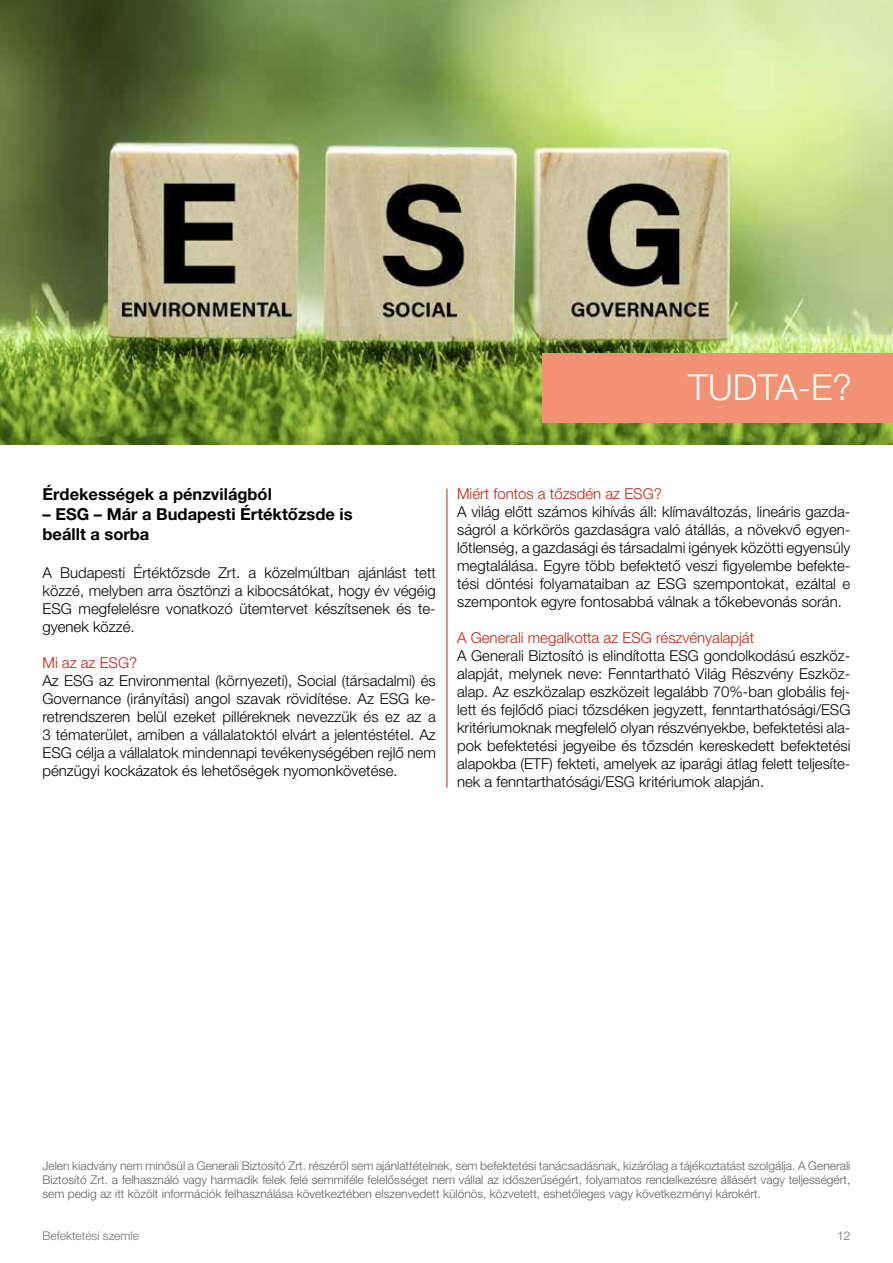
<style>
.page{position:relative;width:893px;height:1263px;background:#fff}
.page>*{position:absolute;margin:0;border:0;box-sizing:border-box;transform-origin:0 0}
.t1{font:300 36px "Helvetica Neue LT Pro";color:#fff}
.t2{font:700 16.5px/19.8px "Helvetica Neue LT Pro";color:#000}
.t3{font:300 15px/18px "Helvetica Neue LT Pro";color:#000;text-align:justify}
.t4{font:300 15px "Helvetica Neue LT Pro";color:#c1210d}
.t5{font:300 12px/14.4px "Helvetica Neue LT Pro";color:#5f5e5e;text-align:justify}
.t6{font:300 12px "Helvetica Neue LT Pro";color:#707173}
</style>
<div class="page">
<img style="left:0;top:0;width:893px;height:444px">
<hr style="left:447px;top:489px;width:1px;height:299px;background:#c1210d">
<div style="left:543px;top:353px;width:350px;height:69px;background:#f29275"></div>
<h1 class="t1" style="left:688px;top:365px;width:165px">TUDTA-E?</h1>
<p class="t2" style="left:43px;top:484px;width:231px">Érdekességek a pénzvilágból</p>
<p class="t2" style="left:43px;top:504px;width:312px">– ESG – Már a Budapesti Értéktőzsde is beállt a sorba</p>
<p class="t3" style="left:43px;top:563px;width:395px">A Budapesti Értéktőzsde Zrt. a közelmúltban ajánlást tett közzé, melyben arra ösztönzi a kibocsátókat, hogy év végéig ESG megfelelésre vonatkozó ütemtervet készítsenek és te&shy;gyenek közzé.</p>
<p class="t4" style="left:43px;top:653px;width:96px">Mi az az ESG?</p>
<p class="t3" style="left:43px;top:671px;width:395px">Az ESG az Environmental (környezeti), Social (társadalmi) és Governance (irányítási) angol szavak rövidítése. Az ESG ke&shy;retrendszeren belül ezeket pilléreknek nevezzük és ez az a 3 tématerület, amiben a vállalatoktól elvárt a jelentéstétel. Az ESG célja a vállalatok mindennapi tevékenységében rejlő nem pénzügyi kockázatok és lehetőségek nyomonkövetése.</p>
<p class="t4" style="left:457px;top:485px;width:206px">Miért fontos a tőzsdén az ESG?</p>
<p class="t3" style="left:457px;top:503px;width:395px">A világ előtt számos kihívás áll: klímaváltozás, lineáris gazda&shy;ságról a körkörös gazdaságra való átállás, a növekvő egyen&shy;lőtlenség, a gazdasági és társadalmi igények közötti egyensúly megtalálása. Egyre több befektető veszi figyelembe befekte&shy;tési döntési folyamataiban az ESG szempontokat, ezáltal e szempontok egyre fontosabbá válnak a tőkebevonás során.</p>
<p class="t4" style="left:457px;top:629px;width:299px">A Generali megalkotta az ESG részvényalapját</p>
<p class="t3" style="left:457px;top:647px;width:395px">A Generali Biztosító is elindította ESG gondolkodású eszköz&shy;alapját, melynek neve: Fenntartható Világ Részvény Eszköz&shy;alap. Az eszközalap eszközeit legalább 70%-ban globális fej&shy;lett és fejlődő piaci tőzsdéken jegyzett, fenntarthatósági/ESG kritériumoknak megfelelő olyan részvényekbe, befektetési ala&shy;pok befektetési jegyeibe és tőzsdén kereskedett befektetési alapokba (ETF) fekteti, amelyek az iparági átlag felett teljesíte&shy;nek a fenntarthatósági/ESG kritériumok alapján.</p>
<p class="t5" style="left:43px;top:1158px;width:809px">Jelen kiadvány nem minősül a Generali Biztosító Zrt. részéről sem ajánlattételnek, sem befektetési tanácsadásnak, kizárólag a tájékoztatást szolgálja. A Generali Biztosító Zrt. a felhasználó vagy harmadik felek felé semmiféle felelősséget nem vállal az időszerűségért, folyamatos rendelkezésre állásért vagy teljességért, sem pedig az itt közölt információk felhasználása következtében elszenvedett különös, közvetett, eshetőleges vagy következményi károkért.</p>
<p class="t6" style="left:43px;top:1228px;width:98px">Befektetési szemle</p>
<p class="t6" style="left:837px;top:1228px;width:15px">12</p>
</div>
